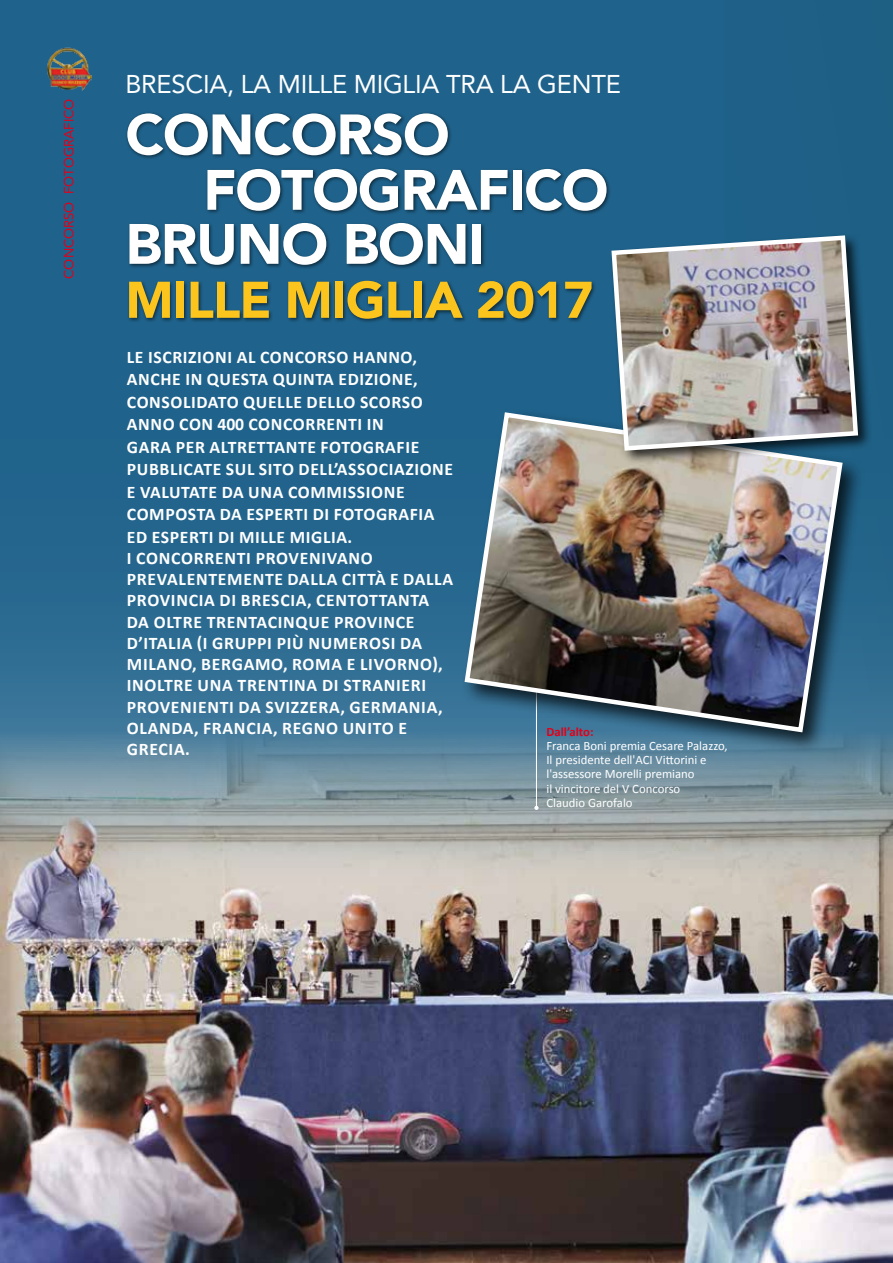
<style>
.page{position:relative;width:893px;height:1263px;background:#fff}
.page>*{position:absolute;margin:0;border:0;box-sizing:border-box;transform-origin:0 0}
.t1{font:900 56.25px "Avenir";letter-spacing:-.02em;color:#fff}
.t2{font:900 51px "Avenir";letter-spacing:-.02em;color:#fcc51d}
.t3{font:25.5px "Avenir";letter-spacing:-.01em;color:#fff}
.t4{font:700 17.7px/21.8px "Calibri";letter-spacing:.035em;color:#fff}
.t5{font:13.2px "Avenir";color:#e2001a}
.t6{font:12.75px/14.2px "Calibri";color:#fff}
.t7{font:700 12.75px "Calibri";color:#e2001a}
</style>
<div class="page">
<svg style="left:0;top:0;width:724px;height:732px;background:#23658d"></svg>
<div style="left:724px;top:0;width:169px;height:1263px;background:#1e6086"></div>
<img style="left:0;top:732px;width:893px;height:531px">
<div style="left:125px;top:111px;width:486px;height:212px;background:#000;opacity:.55"></div>
<hr style="left:536px;top:666px;width:1px;height:142px;background:#fff">
<svg style="left:534px;top:806px;width:5px;height:4px"></svg>
<div style="left:460px;top:408px;width:405px;height:347px;background:#000;opacity:.75"></div>
<img style="left:462px;top:410px;width:383px;height:325px">
<div style="left:609px;top:232px;width:264px;height:233px;background:#000;opacity:.75"></div>
<img style="left:609px;top:233px;width:251px;height:220px">
<img style="left:47px;top:47px;width:45px;height:43px">
<p class="t5" style="left:61px;top:279px;width:181px;rotate:-90deg">CONCORSO FOTOGRAFICO</p>
<h3 class="t3" style="left:125px;top:69px;width:188px">BRESCIA, LA MILLE</h3>
<h3 class="t3" style="left:354px;top:69px;width:36px">MIGLIA</h3>
<h3 class="t3" style="left:446px;top:69px;width:173px">TRA LA GE NTE</h3>
<h1 class="t1" style="left:125px;top:101px;width:80px">CONCOR</h1>
<h1 class="t1" style="left:372px;top:101px;width:67px">SO</h1>
<h1 class="t1" style="left:203px;top:156px;width:74px">FOTOGRA</h1>
<h1 class="t1" style="left:476px;top:156px;width:65px">FICO</h1>
<h1 class="t1" style="left:125px;top:210px;width:77px">BRUNO</h1>
<h1 class="t1" style="left:343px;top:210px;width:144px">BON I</h1>
<h2 class="t2" style="left:125px;top:269px;width:72px">MILLE</h2>
<h2 class="t2" style="left:285px;top:269px;width:74px">MIGLIA</h2>
<h2 class="t2" style="left:476px;top:269px;width:119px">2017</h2>
<p class="t4" style="left:127px;top:345px;width:328px">LE ISCRIZIONI AL CONCORSO HANNO,<br>ANCHE IN QUESTA QUINTA EDIZIONE,<br>CONSOLIDATO QUELLE DELLO SCORSO<br>ANNO CON 400 CONCORRENTI IN<br>GARA PER ALTRETTANTE FOTOGRAFIE<br>PUBBLICATE SUL SITO DELL’ASSOCIAZIONE<br>E VALUTATE DA UNA COMMISSIONE<br>COMPOSTA DA ESPERTI DI FOTOGRAFIA<br>ED ESPERTI DI MILLE MIGLIA.<br>I CONCORRENTI PROVENIVANO<br>PREVALENTEMENTE DALLA CITTÀ E DALLA<br>PROVINCIA DI BRESCIA, CENTOTTANTA<br>DA OLTRE TRENTACINQUE PROVINCE<br>D’ITALIA (I GRUPPI PIÙ NUMEROSI DA<br>MI LANO, BERGAMO, ROMA E LIVORNO),<br>INOLTRE UNA TRENTINA DI STRANIERI<br>PROVENIENTI DA SVIZZERA, GERMANIA,<br>OLANDA, FRANCIA, REGNO UN ITO E<br>GRECIA.</p>
<p class="t7" style="left:546px;top:723px;width:49px">DALL’ALTO:</p>
<p class="t6" style="left:546px;top:738px;width:183px">Franca Boni premia Cesare Palazzo,<br>Il presidente dell'ACI Vittorini e l'assessore Morelli premiano<br>il vincitore del V Concorso<br>Claudio Garofalo</p>
</div>
